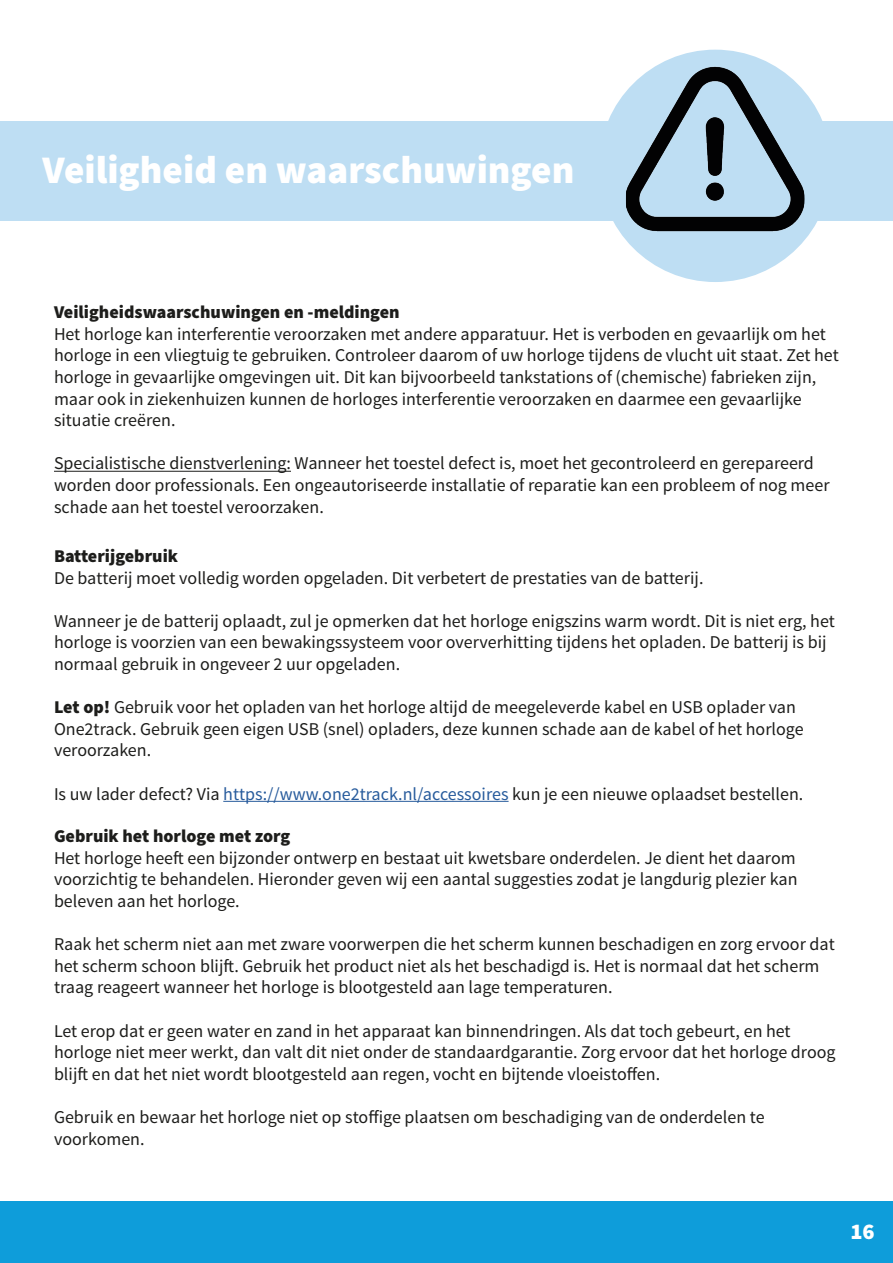
<style>
.page{position:relative;width:893px;height:1263px;background:#fff}
.page>*{position:absolute;margin:0;border:0;box-sizing:border-box;transform-origin:0 0}
.t1{font:900 39px "Source Sans Pro";color:#fff}
.t2{font:900 22.5px "Source Sans Pro";color:#fff}
.t3{font:18px/21.6px "Source Sans Pro";color:#1d1d1b}
.t4{font:900 18px "Source Sans Pro";color:#1d1d1b}
.s1{font-weight:900}
.s2{color:#275b9c}
</style>
<div class="page">
<div style="left:0;top:121px;width:893px;height:99px;background:#bedef3"></div>
<div style="left:599px;top:50px;width:232px;height:232px;background:#bedef3;border-radius:50%"></div>
<div style="left:0;top:1201px;width:893px;height:62px;background:#0e9dda"></div>
<img style="left:626px;top:60px;width:178px;height:172px">
<hr style="left:54px;top:471px;width:237px;height:1px;background:#1d1d1b">
<hr style="left:223px;top:801px;width:286px;height:1px;background:#275b9c">
<p class="t1" style="left:43px;top:143px;width:533px">Veiligheid en waarschuwingen</p>
<p class="t4" style="left:54px;top:300px;width:347px">Veiligheidswaarschuwingen en -meldingen</p>
<p class="t3" style="left:54px;top:323px;width:786px">Het horloge kan interferentie veroorzaken met andere apparatuur. Het is verboden en gevaarlijk om het horloge in een vliegtuig te gebruiken. Controleer daarom of uw horloge tijdens de vlucht uit staat. Zet het horloge in gevaarlijke omgevingen uit. Dit kan bijvoorbeeld tankstations of (chemische) fabrieken zijn, maar ook in ziekenhuizen kunnen de horloges interferentie veroorzaken en daarmee een gevaarlijke</p>
<p class="t3" style="left:54px;top:410px;width:123px">situatie creëren.</p>
<p class="t3" style="left:54px;top:453px;width:777px">Specialistische dienstverlening: Wanneer het toestel defect is, moet het gecontroleerd en gerepareerd worden door professionals. Een ongeautoriseerde installatie of reparatie kan een probleem of nog meer schade aan het toestel veroorzaken.</p>
<p class="t4" style="left:54px;top:543px;width:126px">Batterijgebruik</p>
<p class="t3" style="left:54px;top:567px;width:651px">De batterij moet volledig worden opgeladen. Dit verbetert de prestaties van de batterij.</p>
<p class="t3" style="left:54px;top:610px;width:782px">Wanneer je de batterij oplaadt, zul je opmerken dat het horloge enigszins warm wordt. Dit is niet erg, het horloge is voorzien van een bewakingssysteem voor oververhitting tijdens het opladen. De batterij is bij normaal gebruik in ongeveer 2 uur opgeladen.</p>
<p class="t3" style="left:54px;top:697px;width:743px"><span class="s1">Let op!</span> Gebruik voor het opladen van het horloge altijd de meegeleverde kabel en USB oplader van</p>
<p class="t3" style="left:54px;top:718px;width:751px">One2track. Gebruik geen eigen USB (snel) opladers, deze kunnen schade aan de kabel of het horloge veroorzaken.</p>
<p class="t3" style="left:54px;top:783px;width:751px">Is uw lader defect? Via <span class="s2">https://www.one2track.nl/accessoires</span> kun je een nieuwe oplaadset bestellen.</p>
<p class="t4" style="left:54px;top:824px;width:238px">Gebruik het horloge met zorg</p>
<p class="t3" style="left:54px;top:847px;width:743px">Het horloge heeft een bijzonder ontwerp en bestaat uit kwetsbare onderdelen. Je dient het daarom</p>
<p class="t3" style="left:54px;top:869px;width:745px">voorzichtig te behandelen. Hieronder geven wij een aantal suggesties zodat je langdurig plezier kan</p>
<p class="t3" style="left:54px;top:890px;width:187px">beleven aan het horloge.</p>
<p class="t3" style="left:54px;top:934px;width:782px">Raak het scherm niet aan met zware voorwerpen die het scherm kunnen beschadigen en zorg ervoor dat het scherm schoon blijft. Gebruik het product niet als het beschadigd is. Het is normaal dat het scherm traag reageert wanneer het horloge is blootgesteld aan lage temperaturen.</p>
<p class="t3" style="left:54px;top:1020px;width:738px">Let erop dat er geen water en zand in het apparaat kan binnendringen. Als dat toch gebeurt, en het</p>
<p class="t3" style="left:54px;top:1042px;width:783px">horloge niet meer werkt, dan valt dit niet onder de standaardgarantie. Zorg ervoor dat het horloge droog blijft en dat het niet wordt blootgesteld aan regen, vocht en bijtende vloeistoffen.</p>
<p class="t3" style="left:54px;top:1106px;width:712px">Gebruik en bewaar het horloge niet op stoffige plaatsen om beschadiging van de onderdelen te</p>
<p class="t3" style="left:54px;top:1128px;width:92px">voorkomen.</p>
<p class="t2" style="left:850px;top:1216px;width:26px">16</p>
</div>
